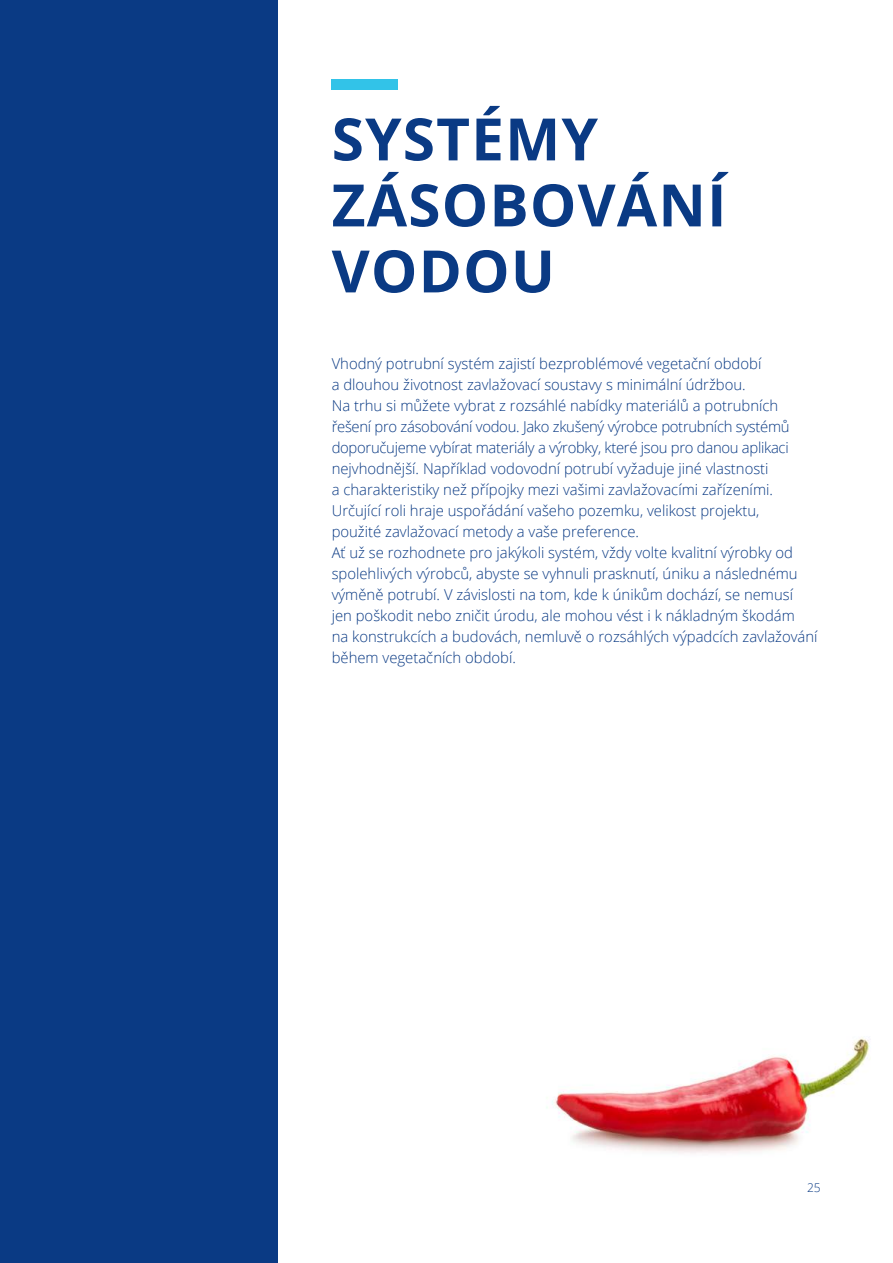
<style>
.page{position:relative;width:893px;height:1263px;background:#fff}
.page>*{position:absolute;margin:0;border:0;box-sizing:border-box;transform-origin:0 0}
.t1{font:700 58.5px/66px "Open Sans";letter-spacing:.02em;color:#0a3a84}
.t2{font:300 15px/21px "Open Sans";color:#0a3a84}
.t3{font:300 12px "Open Sans";color:#0a3a84}
</style>
<div class="page">
<div style="left:0;top:0;width:277px;height:1263px;background:#0a3a84"></div>
<div style="left:332px;top:79px;width:66px;height:10px;background:#32c3e8"></div>
<img style="left:546px;top:1037px;width:324px;height:116px">
<h1 class="t1" style="left:332px;top:105px;width:396px">SYSTÉMY<br>ZÁSOBOVÁNÍ<br>VODOU</h1>
<p class="t2" style="left:332px;top:352px;width:487px">Vhodný potrubní systém zajistí bezproblémové vegetační období<br>a dlouhou životnost zavlažovací soustavy s minimální údržbou.<br>Na trhu si můžete vybrat z rozsáhlé nabídky materiálů a potrubních řešení pro zásobování vodou. Jako zkušený výrobce potrubních systémů doporučujeme vybírat materiály a výrobky, které jsou pro danou aplikaci nejvhodnější. Například vodovodní potrubí vyžaduje jiné vlastnosti<br>a charakteristiky než přípojky mezi vašimi zavlažovacími zařízeními.<br>Určující roli hraje uspořádání vašeho pozemku, velikost projektu,<br>použité zavlažovací metody a vaše preference.<br>Ať už se rozhodnete pro jakýkoli systém, vždy volte kvalitní výrobky od spolehlivých výrobců, abyste se vyhnuli prasknutí, úniku a následnému výměně potrubí. V závislosti na tom, kde k únikům dochází, se nemusí<br>jen poškodit nebo zničit úrodu, ale mohou vést i k nákladným škodám<br>na konstrukcích a budovách, nemluvě o rozsáhlých výpadcích zavlažování během vegetačních období.</p>
<p class="t3" style="left:807px;top:1179px;width:15px">25</p>
</div>
